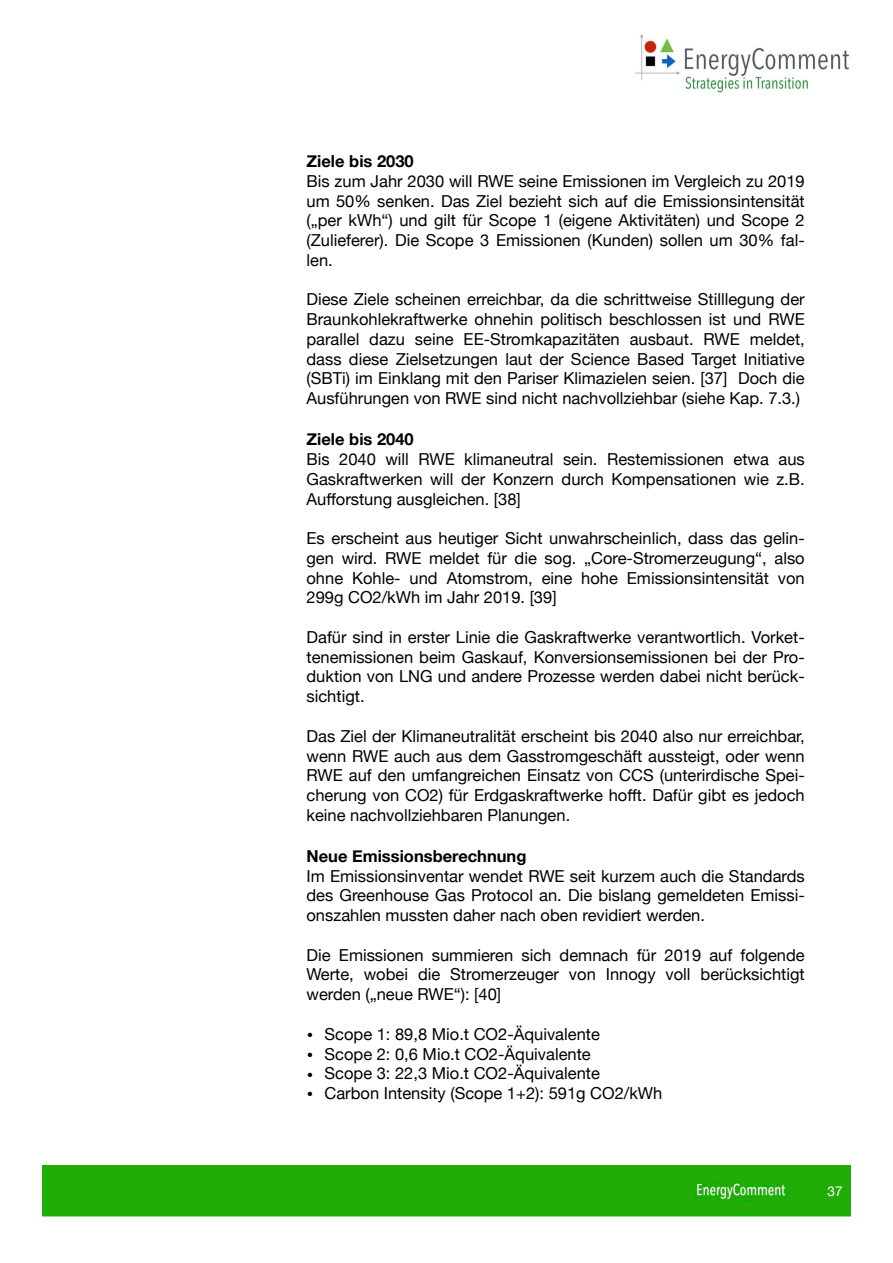
<style>
.page{position:relative;width:893px;height:1263px;background:#fff}
.page>*{position:absolute;margin:0;border:0;box-sizing:border-box;transform-origin:0 0}
.t1{font:16.5px/19.8px "Helvetica Neue";color:#000;text-align:justify}
.t2{font:700 16.5px "Helvetica Neue";color:#000}
.t3{font:13.5px "Helvetica Neue";color:#fff}
.s1{font-size:19.8px}
</style>
<div class="page">
<div style="left:43px;top:1165px;width:807px;height:51px;background:#20ad06"></div>
<img style="left:635px;top:34px;width:214px;height:59px">
<p class="t2" style="left:306px;top:151px;width:109px">Ziele bis 2030</p>
<p class="t1" style="left:306px;top:171px;width:500px">Bis zum Jahr 2030 will RWE seine Emissionen im Vergleich zu 2019 um 50% senken. Das Ziel bezieht sich auf die Emissionsintensität („per kWh“) und gilt für Scope 1 (eigene Aktivitäten) und Scope 2 (Zulieferer). Die Scope 3 Emissionen (Kunden) sollen um 30% fal&shy;len.</p>
<p class="t1" style="left:306px;top:289px;width:500px">Diese Ziele scheinen erreichbar, da die schrittweise Stilllegung der Braunkohlekraftwerke ohnehin politisch beschlossen ist und RWE parallel dazu seine EE-Stromkapazitäten ausbaut. RWE meldet, dass diese Zielsetzungen laut der Science Based Target Initiative (SBTi) im Einklang mit den Pariser Klimazielen seien. [37] Doch die Ausführungen von RWE sind nicht nachvollziehbar (siehe Kap. 7.3.)</p>
<p class="t2" style="left:306px;top:429px;width:109px">Ziele bis 2040</p>
<p class="t1" style="left:306px;top:449px;width:500px">Bis 2040 will RWE klimaneutral sein. Restemissionen etwa aus Gaskraftwerken will der Konzern durch Kompensationen wie z.B.<br>Aufforstung ausgleichen. [38]</p>
<p class="t1" style="left:306px;top:528px;width:500px">Es erscheint aus heutiger Sicht unwahrscheinlich, dass das gelin&shy;gen wird. RWE meldet für die sog. „Core-Stromerzeugung“, also ohne Kohle- und Atomstrom, eine hohe Emissionsintensität von 299g CO2/kWh im Jahr 2019. [39]</p>
<p class="t1" style="left:306px;top:627px;width:500px">Dafür sind in erster Linie die Gaskraftwerke verantwortlich. Vorket&shy;tenemissionen beim Gaskauf, Konversionsemissionen bei der Pro&shy;duktion von LNG und andere Prozesse werden dabei nicht berück&shy;sichtigt.</p>
<p class="t1" style="left:306px;top:726px;width:500px">Das Ziel der Klimaneutralität erscheint bis 2040 also nur erreichbar, wenn RWE auch aus dem Gasstromgeschäft aussteigt, oder wenn RWE auf den umfangreichen Einsatz von CCS (unterirdische Spei&shy;cherung von CO2) für Erdgaskraftwerke hofft. Dafür gibt es jedoch keine nachvollziehbaren Planungen.</p>
<p class="t2" style="left:306px;top:846px;width:221px">Neue Emissionsberechnung</p>
<p class="t1" style="left:306px;top:866px;width:500px">Im Emissionsinventar wendet RWE seit kurzem auch die Standards des Greenhouse Gas Protocol an. Die bislang gemeldeten Emissi&shy;onszahlen mussten daher nach oben revidiert werden.</p>
<p class="t1" style="left:306px;top:945px;width:500px">Die Emissionen summieren sich demnach für 2019 auf folgende Werte, wobei die Stromerzeuger von Innogy voll berücksichtigt werden („neue RWE“): [40]</p>
<p class="t1" style="left:306px;top:1024px;width:295px"><span class="s1">•</span> Scope 1: 89,8 Mio.t CO2-Äquivalente</p>
<p class="t1" style="left:306px;top:1043px;width:286px"><span class="s1">•</span> Scope 2: 0,6 Mio.t CO2-Äquivalente</p>
<p class="t1" style="left:306px;top:1063px;width:295px"><span class="s1">•</span> Scope 3: 22,3 Mio.t CO2-Äquivalente</p>
<p class="t1" style="left:306px;top:1083px;width:357px"><span class="s1">•</span> Carbon Intensity (Scope 1+2): 591g CO2/kWh</p>
<p class="t3" style="left:828px;top:1183px;width:17px">37</p>
</div>
